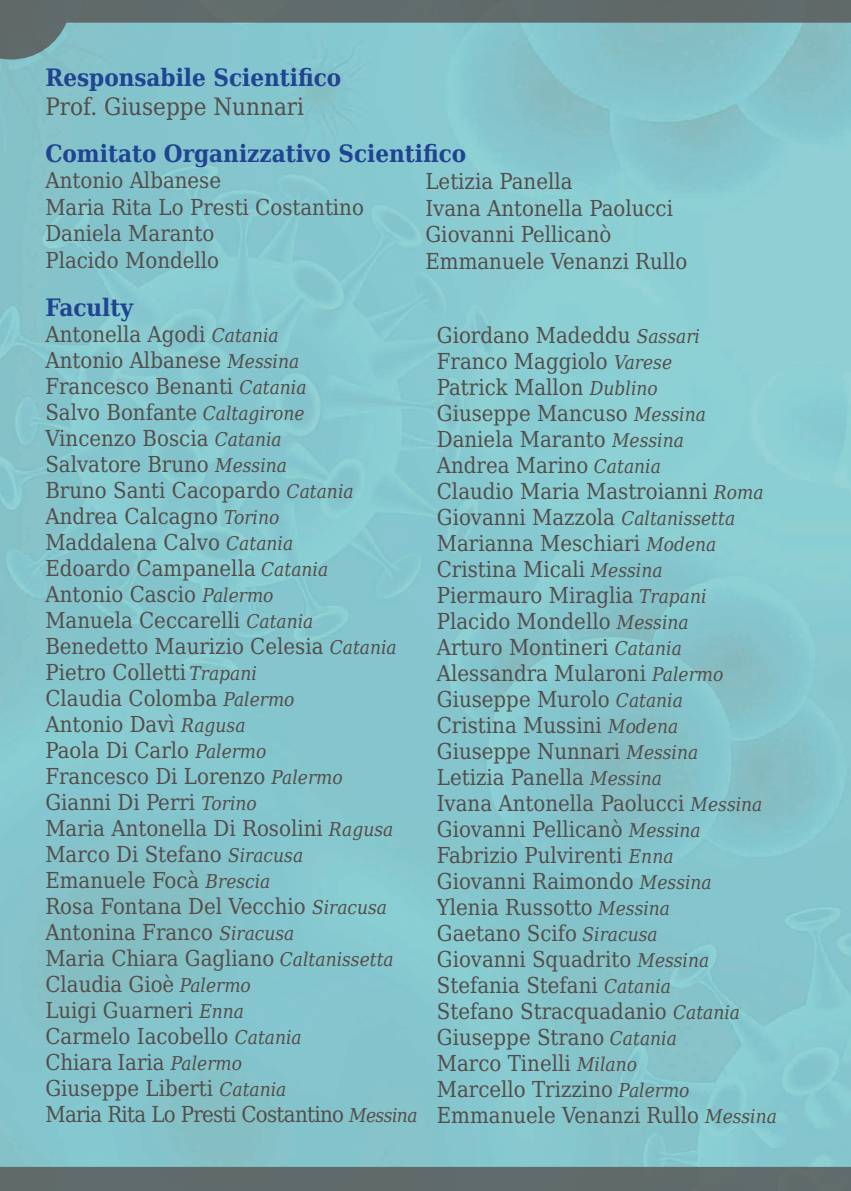
<style>
.page{position:relative;width:851px;height:1191px;background:#fff}
.page>*{position:absolute;margin:0;border:0;box-sizing:border-box;transform-origin:0 0}
.t1{font:700 24px "DejaVu Serif Condensed";color:#204392}
.t2{font:24px "DejaVu Serif Condensed";color:#544d4a}
.t3{font:22px/26px "DejaVu Serif Condensed";color:#544d4a}
.s1{font-style:italic;font-size:19px}
</style>
<div class="page">
<svg style="left:0;top:0;width:850px;height:60px;background:#769ea2"></svg>
<svg style="left:0;top:1130px;width:850px;height:61px;background:#76a1a5"></svg>
<p class="t1" style="left:45px;top:59px;width:297px">Responsabile Scientifico</p>
<p class="t2" style="left:45px;top:88px;width:260px">Prof. Giuseppe Nunnari</p>
<p class="t1" style="left:45px;top:134px;width:422px">Comitato Organizzativo Scientifico</p>
<p class="t3" style="left:45px;top:167px;width:320px">Antonio Albanese<br>Maria Rita Lo Presti Costantino<br>Daniela Maranto<br>Placido Mondello</p>
<p class="t1" style="left:45px;top:288px;width:89px">Faculty</p>
<p class="t3" style="left:45px;top:320px;width:373px">Antonella Agodi <span class="s1">Catania<br></span>Antonio Albanese <span class="s1">Messina<br></span>Francesco Benanti <span class="s1">Catania<br></span>Salvo Bonfante <span class="s1">Caltagirone<br></span>Vincenzo Boscia <span class="s1">Catania<br></span>Salvatore Bruno <span class="s1">Messina<br></span>Bruno Santi Cacopardo <span class="s1">Catania<br></span>Andrea Calcagno <span class="s1">Torino<br></span>Maddalena Calvo <span class="s1">Catania<br></span>Edoardo Campanella <span class="s1">Catania<br></span>Antonio Cascio <span class="s1">Palermo<br></span>Manuela Ceccarelli <span class="s1">Catania<br></span>Benedetto Maurizio Celesia <span class="s1">Catania<br></span>Pietro Colletti <span class="s1">Trapani<br></span>Claudia Colomba <span class="s1">Palermo<br></span>Antonio Davì <span class="s1">Ragusa<br></span>Paola Di Carlo <span class="s1">Palermo<br></span>Francesco Di Lorenzo <span class="s1">Palermo<br></span>Gianni Di Perri <span class="s1">Torino<br></span>Maria Antonella Di Rosolini <span class="s1">Ragusa<br></span>Marco Di Stefano <span class="s1">Siracusa<br></span>Emanuele Focà <span class="s1">Brescia<br></span>Rosa Fontana Del Vecchio <span class="s1">Siracusa<br></span>Antonina Franco <span class="s1">Siracusa<br></span>Maria Chiara Gagliano <span class="s1">Caltanissetta<br></span>Claudia Gioè <span class="s1">Palermo<br></span>Luigi Guarneri <span class="s1">Enna<br></span>Carmelo Iacobello <span class="s1">Catania<br></span>Chiara Iaria <span class="s1">Palermo<br></span>Giuseppe Liberti <span class="s1">Catania<br></span>Maria Rita Lo Presti Costantino <span class="s1">Messina</span></p>
<p class="t3" style="left:437px;top:321px;width:341px">Giordano Madeddu <span class="s1">Sassari<br></span>Franco Maggiolo <span class="s1">Varese<br></span>Patrick Mallon <span class="s1">Dublino<br></span>Giuseppe Mancuso <span class="s1">Messina<br></span>Daniela Maranto <span class="s1">Messina<br></span>Andrea Marino <span class="s1">Catania<br></span>Claudio Maria Mastroianni <span class="s1">Roma<br></span>Giovanni Mazzola <span class="s1">Caltanissetta<br></span>Marianna Meschiari <span class="s1">Modena<br></span>Cristina Micali <span class="s1">Messina<br></span>Piermauro Miraglia <span class="s1">Trapani<br></span>Placido Mondello <span class="s1">Messina<br></span>Arturo Montineri <span class="s1">Catania<br></span>Alessandra Mularoni <span class="s1">Palermo<br></span>Giuseppe Murolo <span class="s1">Catania<br></span>Cristina Mussini <span class="s1">Modena<br></span>Giuseppe Nunnari <span class="s1">Messina<br></span>Letizia Panella <span class="s1">Messina<br></span>Ivana Antonella Paolucci <span class="s1">Messina<br></span>Giovanni Pellicanò <span class="s1">Messina<br></span>Fabrizio Pulvirenti <span class="s1">Enna<br></span>Giovanni Raimondo <span class="s1">Messina<br></span>Ylenia Russotto <span class="s1">Messina<br></span>Gaetano Scifo <span class="s1">Siracusa<br></span>Giovanni Squadrito <span class="s1">Messina<br></span>Stefania Stefani <span class="s1">Catania<br></span>Stefano Stracquadanio <span class="s1">Catania<br></span>Giuseppe Strano <span class="s1">Catania<br></span>Marco Tinelli <span class="s1">Milano<br></span>Marcello Trizzino <span class="s1">Palermo<br></span>Emmanuele Venanzi Rullo <span class="s1">Messina</span></p>
<p class="t3" style="left:425px;top:168px;width:263px">Letizia Panella<br>Ivana Antonella Paolucci<br>Giovanni Pellicanò<br>Emmanuele Venanzi Rullo</p>
</div>
